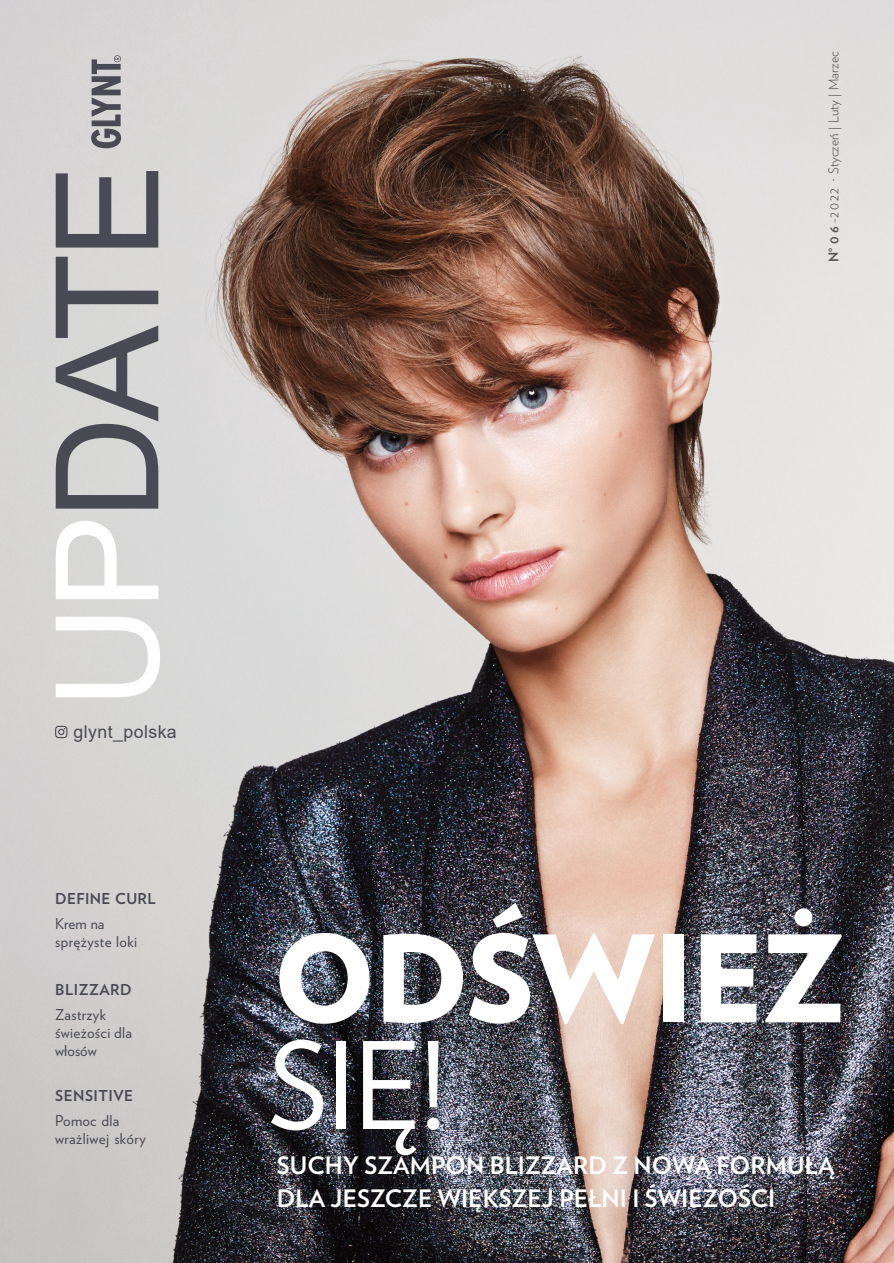
<style>
.page{position:relative;width:894px;height:1263px;background:#fff}
.page>*{position:absolute;margin:0;border:0;box-sizing:border-box;transform-origin:0 0}
.t1{font:143.25px "Arial";letter-spacing:-.035em;color:#494a53}
.t2{font:900 120px "Verlag";letter-spacing:-.02em;color:#fff}
.t3{font:120px "Verlag";color:#fff}
.t4{font:700 24px/33px "Verlag";letter-spacing:.005em;color:#fff}
.t5{font:17.7px "Arial";letter-spacing:.025em;color:#494a53}
.t6{font:15px/18px "Verlag";letter-spacing:.02em;color:#494a53}
.t7{font:700 15px "Verlag";letter-spacing:.03em;color:#494a53}
.t8{font:300 13.5px "Verlag";color:#595756}
.t9{font:700 13.5px "Verlag";color:#595756}
.t10{font:700 7.8px "Verlag";color:#595756}
.s1{color:#fff}
.s2{font-weight:700}
.s3{font-weight:400}
</style>
<div class="page">
<img style="left:0;top:0;width:893px;height:1263px">
<svg style="left:55px;top:726px;width:12px;height:12px"></svg>
<svg style="left:91px;top:55px;width:30px;height:93px;background:#8d8c91"></svg>
<h1 class="t1" style="left:54px;top:709px;width:547px;rotate:-90deg"><span class="s1">UP</span>DATE</h1>
<p class="t5" style="left:73px;top:725px;width:105px">glynt_polska</p>
<p class="t7" style="left:55px;top:891px;width:102px">DEFINE CURL</p>
<p class="t6" style="left:55px;top:915px;width:83px">Krem na sprężyste loki</p>
<p class="t7" style="left:55px;top:982px;width:78px">BLIZZARD</p>
<p class="t6" style="left:55px;top:1006px;width:78px">Zastrzyk świeżości dla włosów</p>
<p class="t7" style="left:55px;top:1088px;width:79px">SENSITIVE</p>
<p class="t6" style="left:55px;top:1112px;width:92px">Pomoc dla wrażliwej skóry</p>
<p class="t8" style="left:827px;top:244px;width:194px;rotate:-90deg"><span class="s2">0 6</span> -2 0 2 2 <span class="s3">·</span> Styczeń | Luty | Marzec</p>
<p class="t10" style="left:825px;top:252px;width:6px;rotate:-90deg">o</p>
<p class="t9" style="left:827px;top:262px;width:12px;rotate:-90deg">N</p>
<h2 class="t2" style="left:273px;top:926px;width:572px">ODŚWIEŻ</h2>
<h2 class="t3" style="left:268px;top:1033px;width:180px">SIĘ!</h2>
<h3 class="t4" style="left:277px;top:1150px;width:559px">SUCHY SZAMPON BLIZZARD Z NOWĄ FORMUŁĄ<br>DLA JESZCZE WIĘKSZEJ PEŁNI I ŚWIEŻOŚCI</h3>
</div>
